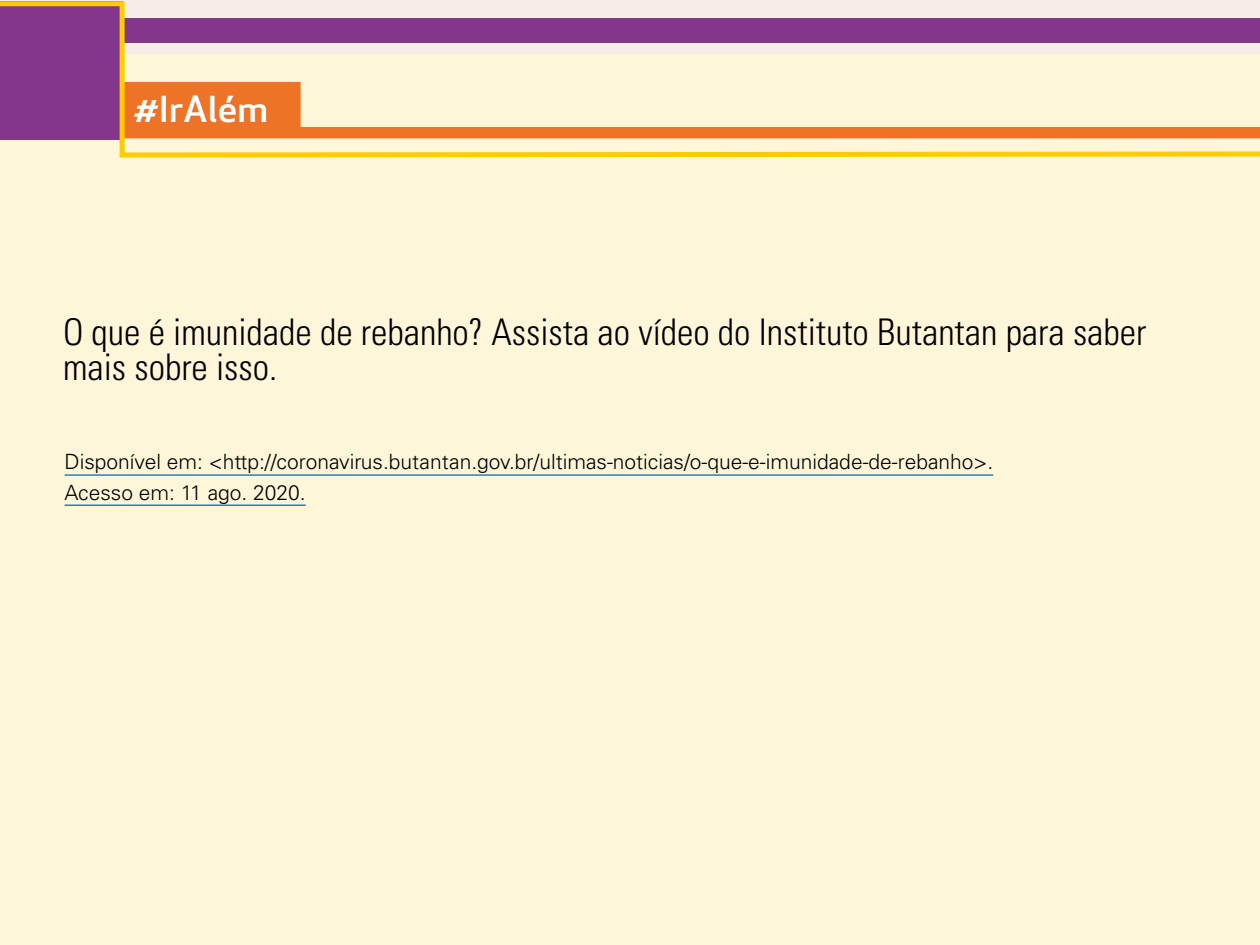
<style>
.page{position:relative;width:1260px;height:945px;background:#fff}
.page>*{position:absolute;margin:0;border:0;box-sizing:border-box;transform-origin:0 0}
.t1{font:300 condensed 36.75px/35px "Univers LT Std";color:#000}
.t2{font:500 35px "Apex New";color:#fff;scale:1.1 1}
.t3{font:300 21px/30.1px "Univers LT Std";color:#000}
</style>
<div class="page">
<div style="left:0;top:54px;width:1260px;height:891px;background:#fff5d8"></div>
<svg style="left:0;top:0;width:1260px;height:158px"></svg>
<hr style="left:65px;top:474px;width:928px;height:2px;background:#0072bb">
<hr style="left:65px;top:505px;width:241px;height:1px;background:#0072bb">
<h2 class="t2" style="left:134px;top:86px;width:123px">#IrAlém</h2>
<h1 class="t1" style="left:63px;top:315px;width:1085px">O que é imunidade de rebanho? Assista ao vídeo do Instituto Butantan para saber mais sobre isso.</h1>
<p class="t3" style="left:65px;top:447px;width:930px">Disponível em: &lt;http://coronavirus.butantan.gov.br/ultimas-noticias/o-que-e-imunidade-de-rebanho&gt;.<br>Acesso em: 11 ago. 2020.</p>
</div>
